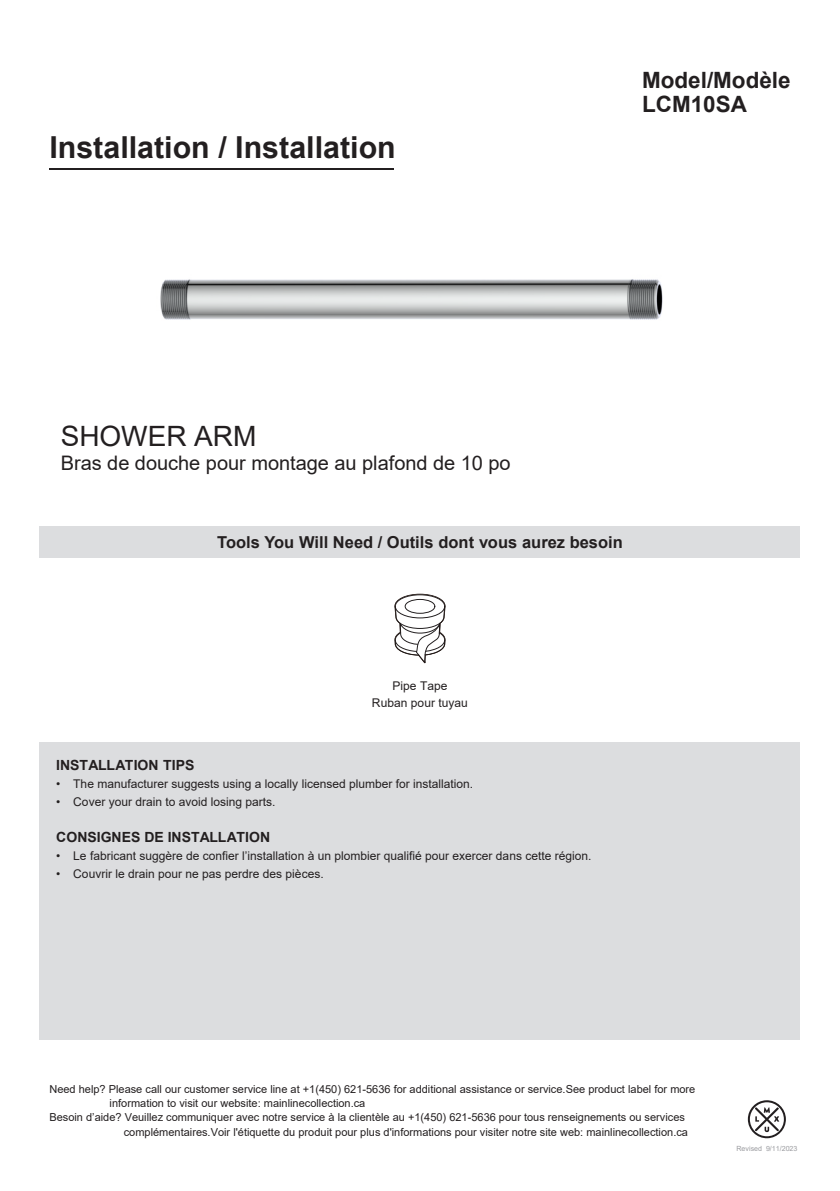
<style>
.page{position:relative;width:840px;height:1191px;background:#fff}
.page>*{position:absolute;margin:0;border:0;box-sizing:border-box;transform-origin:0 0}
.t1{font:700 30.4px "Arial";color:#231f20}
.t2{font:28px "Arial";color:#231f20}
.t3{font:700 22.4px/24.6px "Arial";color:#231f20}
.t4{font:20px "Arial";color:#231f20}
.t5{font:700 16.4px "Arial";color:#231f20}
.t6{font:700 14px "Arial";color:#231f20}
.t7{font:12px/17.6px "Arial";color:#231f20;text-align:center}
.t8{font:11px "Arial";color:#231f20}
.t9{font:7px "Arial";letter-spacing:-.01em;color:#9b9ca0}
</style>
<div class="page">
<img style="left:51px;top:169px;width:737px;height:389px">
<div style="left:40px;top:526px;width:759px;height:31px;background:#dcdddf"></div>
<svg style="left:394px;top:594px;width:51px;height:70px"></svg>
<div style="left:40px;top:742px;width:759px;height:297px;background:#dcdddf"></div>
<hr style="left:49px;top:168px;width:345px;height:1px;background:#231f20">
<svg style="left:747px;top:1100px;width:38px;height:38px"></svg>
<h1 class="t1" style="left:49px;top:126px;width:348px">Installation / Installation</h1>
<h3 class="t3" style="left:641px;top:68px;width:150px">Model/Modèle<br>LCM10SA</h3>
<h2 class="t2" style="left:61px;top:417px;width:197px">SHOWER ARM</h2>
<h3 class="t4" style="left:61px;top:449px;width:451px">Bras de douche pour montage au plafond de 10 po</h3>
<h3 class="t5" style="left:217px;top:530px;width:407px">Tools You Will Need / Outils dont vous aurez besoin</h3>
<p class="t7" style="left:372px;top:676px;width:97px">Pipe Tape<br>Ruban pour tuyau</p>
<p class="t6" style="left:56px;top:755px;width:140px">INSTALLATION TIPS</p>
<p class="t7" style="left:56px;top:775px;width:418px">• The manufacturer suggests using a locally licensed plumber for installation.</p>
<p class="t7" style="left:56px;top:793px;width:221px">• Cover your drain to avoid losing parts.</p>
<p class="t6" style="left:56px;top:827px;width:215px">CONSIGNES DE INSTALLATION</p>
<p class="t7" style="left:56px;top:847px;width:536px">• Le fabricant suggère de confier l’installation à un plombier qualifié pour exercer dans cette région.</p>
<p class="t7" style="left:56px;top:865px;width:269px">• Couvrir le drain pour ne pas perdre des pièces.</p>
<p class="t8" style="left:49px;top:1081px;width:647px">Need help? Please call our customer service line at +1(450) 621-5636 for additional assistance or service.See product label for more</p>
<p class="t8" style="left:110px;top:1095px;width:257px">information to visit our website: mainlinecollection.ca</p>
<p class="t8" style="left:49px;top:1110px;width:636px">Besoin d’aide? Veuillez communiquer avec notre service à la clientèle au +1(450) 621-5636 pour tous renseignements ou services</p>
<p class="t8" style="left:124px;top:1124px;width:565px">complémentaires.Voir l'étiquette du produit pour plus d'informations pour visiter notre site web: mainlinecollection.ca</p>
<p class="t9" style="left:736px;top:1144px;width:62px">Revised 9/11/2023</p>
</div>
